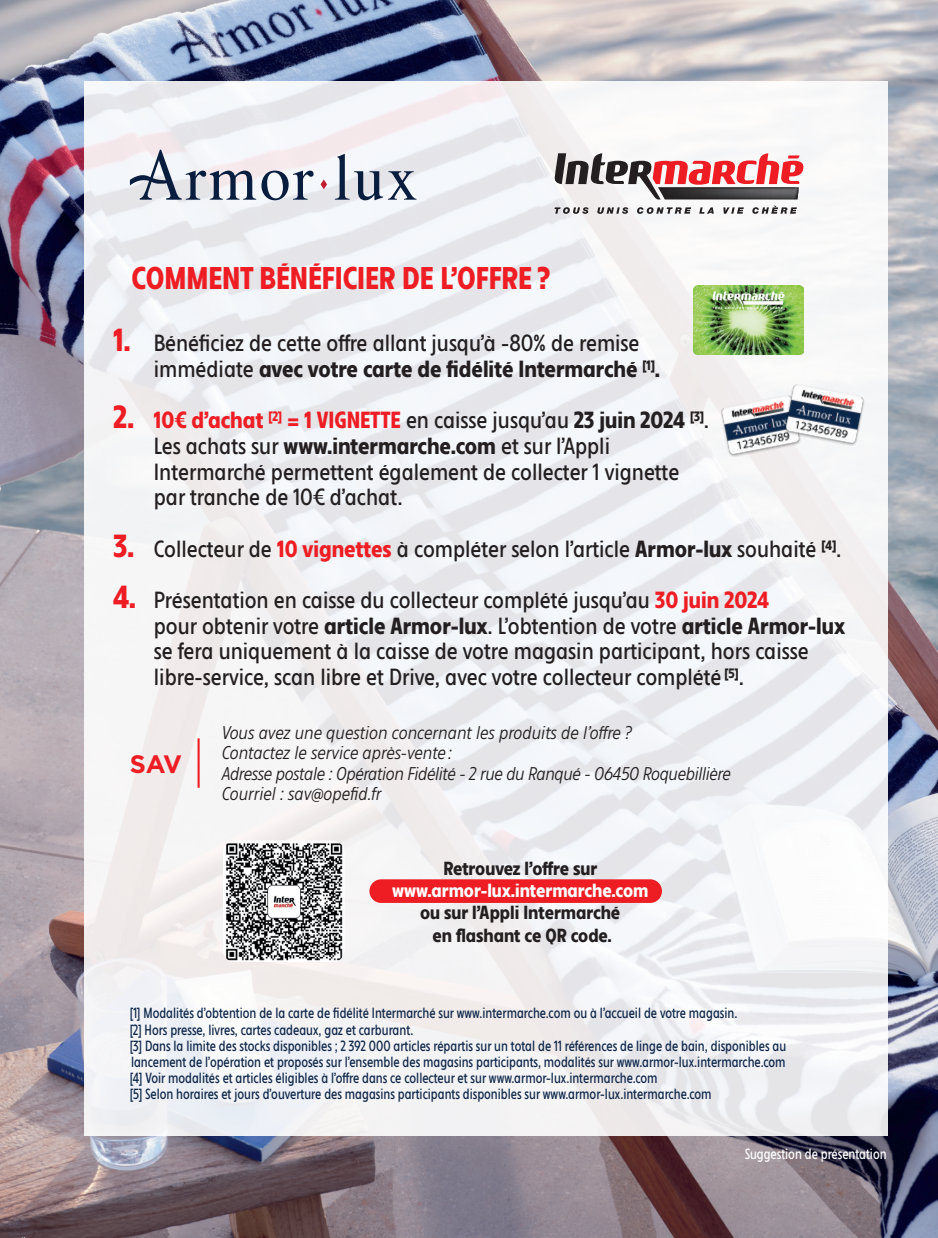
<style>
.page{position:relative;width:938px;height:1238px;background:#fff}
.page>*{position:absolute;margin:0;border:0;box-sizing:border-box;transform-origin:0 0}
.t1{font:700 28.8px "INTERMARCHE";color:#ee1d23}
.t2{font:700 25.2px "Gotham";color:#ee1d23}
.t3{font:21.38px/25.7px "INTERMARCHE";color:#231f20}
.t4{font:700 17.32px/22.3px "INTERMARCHE";color:#231f20;text-align:center}
.t5{font:italic 600 16.88px/20.2px "INTERMARCHE";letter-spacing:-.01em;color:#231f20}
.t6{font:13.5px/16.2px "INTERMARCHE";color:#0e274a;scale:.9 1}
.t7{font:13.5px "INTERMARCHE";color:#fff;scale:.9 1}
.s1{font-weight:700;font-size:29.25px;color:#ee1d23}
.s2{font-weight:700}
.s3{font-weight:700;color:#ee1d23}
.s4{color:#fff}
</style>
<div class="page">
<img style="left:0;top:0;width:938px;height:1237px">
<div style="left:84px;top:81px;width:804px;height:1054px;background:linear-gradient(to right,#f0eff2,#f2f2f5)"></div>
<div style="left:369px;top:879px;width:293px;height:23px;background:#ee1d23;border-radius:12px"></div>
<img style="left:223px;top:840px;width:121px;height:122px">
<svg style="left:335px;top:154px;width:81px;height:46px"></svg>
<svg style="left:130px;top:150px;width:184px;height:50px"></svg>
<svg style="left:320px;top:179px;width:7px;height:10px"></svg>
<hr style="left:197px;top:738px;width:3px;height:49px;background:#ee1d23">
<img style="left:711px;top:389px;width:97px;height:75px">
<img style="left:774px;top:378px;width:97px;height:75px">
<img style="left:693px;top:285px;width:110px;height:70px">
<svg style="left:554px;top:207px;width:11px;height:7px"></svg>
<svg style="left:563px;top:207px;width:7px;height:7px"></svg>
<svg style="left:573px;top:207px;width:15px;height:7px"></svg>
<svg style="left:597px;top:207px;width:31px;height:7px"></svg>
<svg style="left:637px;top:207px;width:6px;height:7px"></svg>
<svg style="left:646px;top:207px;width:7px;height:7px"></svg>
<svg style="left:649px;top:207px;width:42px;height:7px"></svg>
<svg style="left:699px;top:207px;width:14px;height:7px"></svg>
<svg style="left:723px;top:207px;width:21px;height:7px"></svg>
<svg style="left:752px;top:206px;width:45px;height:8px"></svg>
<svg style="left:554px;top:153px;width:250px;height:46px"></svg>
<p class="t1" style="left:131px;top:262px;width:420px">COMMENT BÉNÉFICIER DE L’OFFRE ?</p>
<p class="t3" style="left:154px;top:331px;width:508px;text-indent:-41px"><span class="s1">1.</span> Bénéficiez de cette offre allant jusqu’à -80% de remise immédiate <span class="s2">avec votre carte de fidélité Intermarché</span> <sup>[1]</sup><span class="s2">.</span></p>
<p class="t3" style="left:154px;top:408px;width:557px;text-indent:-40px"><span class="s1">2.</span> <span class="s3">10€ d’achat</span> <sup>[2]</sup> <span class="s3">= 1 VIGNETTE</span> en caisse jusqu’au <span class="s2">23 juin 2024</span> <sup>[3]</sup>.<br>Les achats sur <span class="s2">www.intermarche.com</span> et sur l’Appli Intermarché permettent également de collecter 1 vignette par tranche de 10€ d’achat.</p>
<p class="t3" style="left:113px;top:536px;width:729px"><span class="s1">3.</span> Collecteur de <span class="s3">10 vignettes</span> à compléter selon l’article <span class="s2">Armor-lux</span> souhaité <sup>[4]</sup>.</p>
<p class="t3" style="left:154px;top:588px;width:692px;text-indent:-41px"><span class="s1">4.</span> Présentation en caisse du collecteur complété jusqu’au <span class="s3">30 juin 2024<br></span>pour obtenir votre <span class="s2">article Armor-lux</span>. L’obtention de votre <span class="s2">article Armor-lux </span>se fera uniquement à la caisse de votre magasin participant, hors caisse libre-service, scan libre et Drive, avec votre collecteur complété <sup>[5]</sup>.</p>
<p class="t2" style="left:130px;top:747px;width:54px">SAV</p>
<p class="t5" style="left:222px;top:723px;width:510px">Vous avez une question concernant les produits de l’offre ?<br>Contactez le service après-vente :<br>Adresse postale : Opération Fidélité - 2 rue du Ranqué - 06450 Roquebillière Courriel : sav@opefid.fr</p>
<p class="t4" style="left:392px;top:857px;width:258px">Retrouvez l’offre sur <span class="s4">www.armor-lux.intermarche.com </span>ou sur l’Appli Intermarché<br>en flashant ce QR code.</p>
<p class="t6" style="left:130px;top:1005px;width:730px">[1] Modalités d’obtention de la carte de fidélité Intermarché sur www.intermarche.com ou à l’accueil de votre magasin.<br>[2] Hors presse, livres, cartes cadeaux, gaz et carburant.<br>[3] Dans la limite des stocks disponibles ; 2 392 000 articles répartis sur un total de 11 références de linge de bain, disponibles au lancement de l’opération et proposés sur l’ensemble des magasins participants, modalités sur www.armor-lux.intermarche.com [4] Voir modalités et articles éligibles à l’offre dans ce collecteur et sur www.armor-lux.intermarche.com<br>[5] Selon horaires et jours d’ouverture des magasins participants disponibles sur www.armor-lux.intermarche.com</p>
<p class="t7" style="left:745px;top:1146px;width:159px">Suggestion de présentation</p>
</div>
